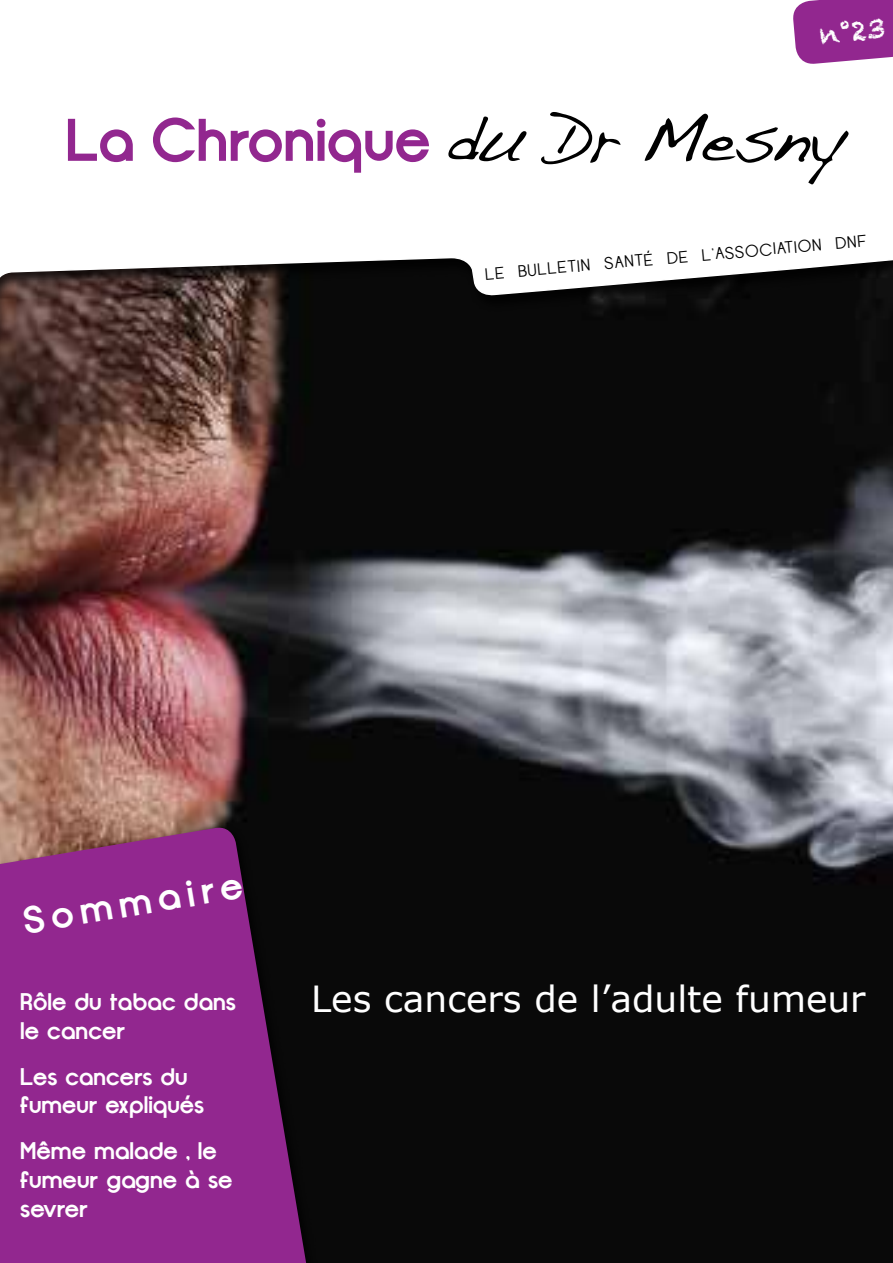
<style>
.page{position:relative;width:893px;height:1263px;background:#fff}
.page>*{position:absolute;margin:0;border:0;box-sizing:border-box;transform-origin:0 0}
.t1{font:700 60px "Opificio";color:#92278f}
.t2{font:700 37.5px "Opificio";color:#fff}
.t3{font:36px "Verdana";color:#fff}
.t4{font:27px "Chalkduster";color:#fff}
.t5{font:700 24px/28.8px "Opificio";color:#fff}
.t6{font:16.5px "Opificio";color:#000}
.s1{font-family:"Dakota";font-weight:400;color:#000}
</style>
<div class="page">
<img style="left:0;top:354px;width:893px;height:909px">
<div style="left:0;top:0;width:893px;height:354px;background:#000;opacity:.75"></div>
<svg style="left:0;top:0;width:893px;height:339px"></svg>
<svg style="left:792px;top:0;width:101px;height:65px;background:#9d3d9a"></svg>
<div style="left:0;top:824px;width:335px;height:439px;background:#090909"></div>
<svg style="left:0;top:825px;width:306px;height:438px;background:#82267d"></svg>
<p class="t4" style="left:818px;top:19px;width:67px;rotate:-6deg">n°23</p>
<h1 class="t1" style="left:66px;top:104px;width:781px">La Chronique <span class="s1">du Dr Mesny</span></h1>
<p class="t6" style="left:485px;top:265px;width:384px;rotate:-5deg">LE BULLETIN SANTÉ DE L’ASSOCIATION DNF</p>
<h2 class="t2" style="left:19px;top:900px;width:223px;rotate:-10deg">Sommaire</h2>
<p class="t5" style="left:20px;top:988px;width:217px">Rôle du tabac dans le cancer</p>
<p class="t5" style="left:20px;top:1062px;width:186px">Les cancers du fumeur expliqués</p>
<p class="t5" style="left:20px;top:1137px;width:214px">Même malade , le fumeur gagne à se sevrer</p>
<h3 class="t3" style="left:311px;top:974px;width:556px">Les cancers de l’adulte fumeur</h3>
</div>
